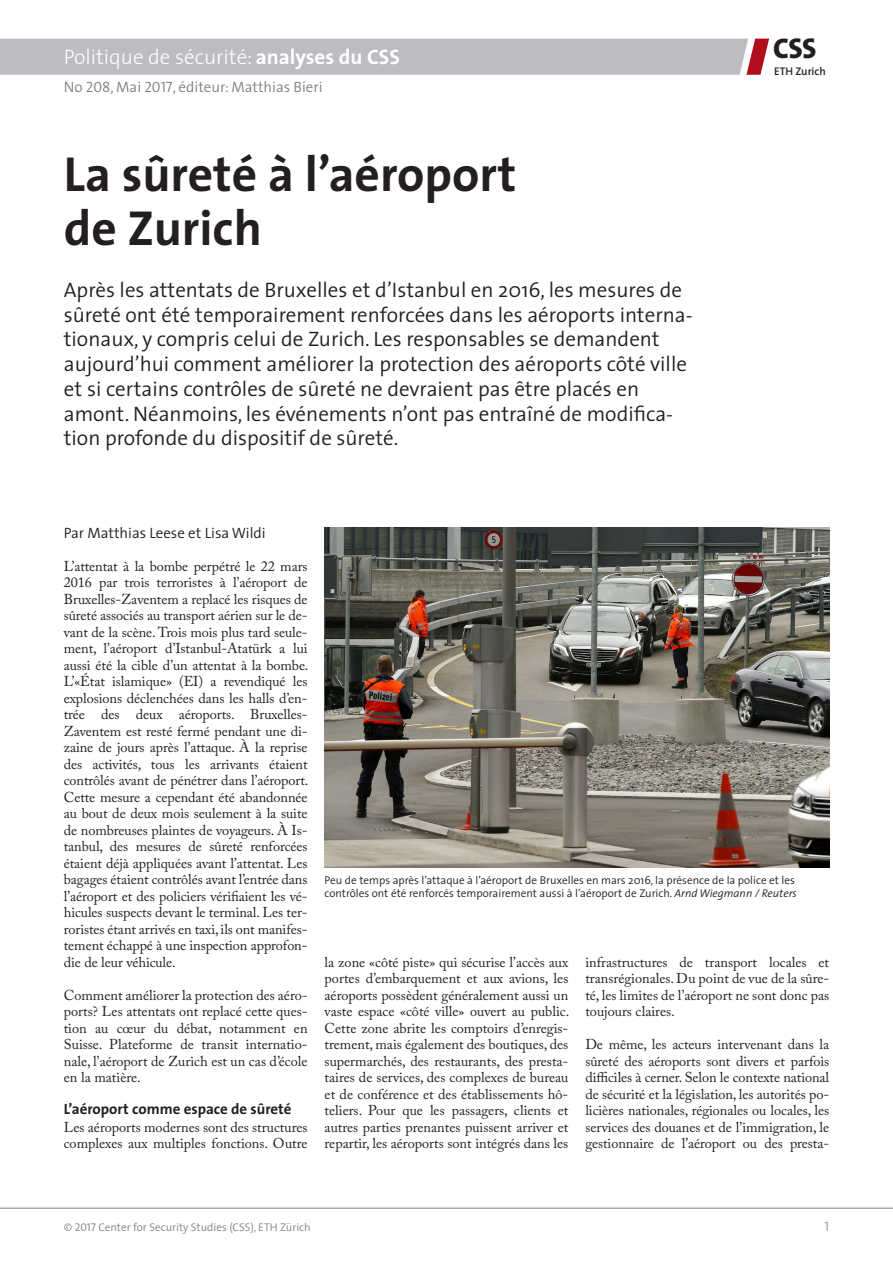
<style>
.page{position:relative;width:893px;height:1263px;background:#fff}
.page>*{position:absolute;margin:0;border:0;box-sizing:border-box;transform-origin:0 0}
.Titel_f{font:700 49.5px/54px "The Sans";color:#231f20}
.t1{font:800 28.65px "The Sans";color:#231f20}
.Lead_f{font:300 21px/24.8px "The Sans";color:#231f20}
.t2{font:300 21px "The Sans";color:#fff}
.t3{font:300 15px "The Sans";color:#808285}
.Lauftext_Titel_f{font:700 15px "The Sans";color:#231f20}
.t4{font:300 15px "The Sans";color:#231f20}
.Text_f{font:14.25px/16.5px "Adobe Caslon Pro";color:#231f20;text-align:justify}
.t5{font:13.5px "The Sans Light Caps";color:#808285}
.Bildlegende_f{font:300 11.25px/13.2px "The Sans";color:#231f20}
.t6{font:300 11.25px "The Sans";color:#808285}
.t7{font:600 11.1px "The Sans";color:#231f20}
.s1{font-weight:700}
.s2{font-family:"The Sans Semi Light Caps";font-weight:400}
.s3{font-style:italic}
</style>
<div class="page">
<hr style="left:0;top:1208px;width:893px;height:1px;background:#808285">
<div style="left:0;top:39px;width:769px;height:36px;background:#bcbdc0"></div>
<img style="left:325px;top:527px;width:504px;height:341px">
<h3 class="t2" style="left:64px;top:40px;width:338px">Politique de sécurité: <span class="s1">analyses du CSS</span></h3>
<p class="t3" style="left:64px;top:74px;width:260px">No <span class="s2">208</span>, Mai <span class="s2">2017</span>, éditeur: Matthias Bieri</p>
<p class="Titel_f" style="left:64px;top:146px;width:454px">La sûreté à l’aéroport de Zurich</p>
<p class="Lead_f" style="left:64px;top:277px;width:630px">Après les attentats de Bruxelles et d’Istanbul en 2016, les mesures de sûreté ont été temporairement renforcées dans les aéroports interna&shy;tionaux, y compris celui de Zurich. Les responsables se demandent aujourd’hui comment améliorer la protection des aéroports côté ville et si certains contrôles de sûreté ne devraient pas être placés en amont. Néanmoins, les événements n’ont pas entraîné de modifica&shy;tion profonde du dispositif de sûreté.</p>
<h2 class="t1" style="left:773px;top:24px;width:45px">CSS</h2>
<p class="t7" style="left:774px;top:62px;width:53px">ETH Zurich</p>
<p class="t4" style="left:64px;top:520px;width:203px">Par Matthias Leese et Lisa Wildi</p>
<p class="Text_f" style="left:64px;top:557px;width:246px">L’attentat à la bombe perpétré le 22 mars 2016 par trois terroristes à l’aéroport de Bruxelles-Zaventem a replacé les risques de sûreté associés au transport aérien sur le de&shy;vant de la scène. Trois mois plus tard seule&shy;ment, l’aéroport d’Istanbul-Atatürk a lui aussi été la cible d’un attentat à la bombe.<br>L’«État islamique» (EI) a revendiqué les explosions déclenchées dans les halls d’en&shy;trée des deux aéroports. Bruxelles-Zaventem est resté fermé pendant une di&shy;zaine de jours après l’attaque. À la reprise des activités, tous les arrivants étaient contrôlés avant de pénétrer dans l’aéroport.<br>Cette mesure a cependant été abandonnée au bout de deux mois seulement à la suite de nombreuses plaintes de voyageurs. À Is&shy;tanbul, des mesures de sûreté renforcées étaient déjà appliquées avant l’attentat. Les bagages étaient contrôlés avant l’entrée dans l’aéroport et des policiers vérifiaient les vé&shy;hicules suspects devant le terminal. Les ter&shy;roristes étant arrivés en taxi, ils ont manifes&shy;tement échappé à une inspection approfon&shy;die de leur véhicule.</p>
<p class="Text_f" style="left:64px;top:986px;width:245px">Comment améliorer la protection des aéro&shy;ports? Les attentats ont replacé cette ques&shy;tion au cœur du débat, notamment en Suisse. Plateforme de transit internatio&shy;nale, l’aéroport de Zurich est un cas d’école en la matière.</p>
<p class="Lauftext_Titel_f" style="left:64px;top:1096px;width:229px">L’aéroport comme espace de sûreté</p>
<p class="Text_f" style="left:64px;top:1118px;width:245px">Les aéroports modernes sont des structures complexes aux multiples fonctions. Outre</p>
<p class="Bildlegende_f" style="left:325px;top:873px;width:474px">Peu de temps après l’attaque à l’aéroport de Bruxelles en mars 2016, la présence de la police et les contrôles ont été renforcés temporairement aussi à l’aéroport de Zurich. <span class="s3">Arnd Wiegmann / Reuters</span></p>
<p class="Text_f" style="left:325px;top:953px;width:246px">la zone «côté piste» qui sécurise l’accès aux portes d’embarquement et aux avions, les aéroports possèdent généralement aussi un vaste espace «côté ville» ouvert au public.<br>Cette zone abrite les comptoirs d’enregis&shy;trement, mais également des boutiques, des supermarchés, des restaurants, des presta&shy;taires de services, des complexes de bureau et de conférence et des établissements hô&shy;teliers. Pour que les passagers, clients et autres parties prenantes puissent arriver et repartir, les aéroports sont intégrés dans les</p>
<p class="Text_f" style="left:585px;top:953px;width:245px">infrastructures de transport locales et transrégionales. Du point de vue de la sûre&shy;té, les limites de l’aéroport ne sont donc pas toujours claires.</p>
<p class="Text_f" style="left:585px;top:1036px;width:245px">De même, les acteurs intervenant dans la sûreté des aéroports sont divers et parfois difficiles à cerner. Selon le contexte national de sécurité et la législation, les autorités po&shy;licières nationales, régionales ou locales, les services des douanes et de l’immigration, le gestionnaire de l’aéroport ou des presta-</p>
<p class="t6" style="left:64px;top:1217px;width:248px">© <span class="s2">2017</span> Center for Security Studies (CSS), ETH Zürich</p>
<p class="t5" style="left:824px;top:1215px;width:6px">1</p>
</div>
